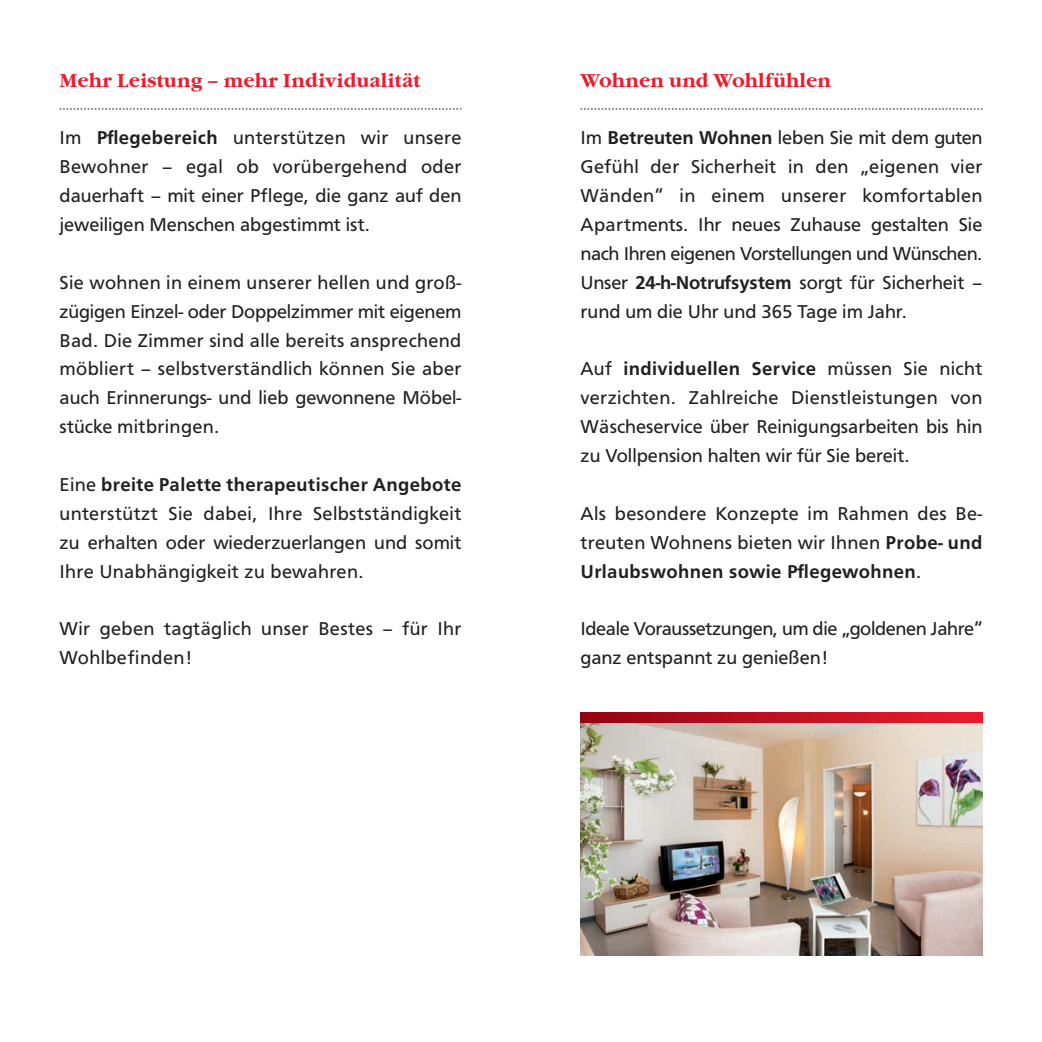
<style>
.page{position:relative;width:1042px;height:1042px;background:#fff}
.page>*{position:absolute;margin:0;border:0;box-sizing:border-box;transform-origin:0 0}
.t1{font:19.25px/28.9px "F015 T";color:#231f20;text-align:justify}
.t2{font:19.25px/28.9px "F015 T";letter-spacing:-.02em;color:#231f20}
.t3{font:700 19.25px "Garamond Itc T";color:#ee1b2d}
.t4{font:19.25px/28.9px "F015 T";letter-spacing:.02em;color:#231f20}
.s1{font-weight:500}
</style>
<div class="page">
<svg style="left:580px;top:109px;width:402px;height:1px"></svg>
<img style="left:580px;top:722px;width:402px;height:233px">
<svg style="left:60px;top:109px;width:401px;height:1px"></svg>
<svg style="left:580px;top:712px;width:402px;height:10px;background:#be1020"></svg>
<p class="t3" style="left:60px;top:69px;width:362px">Mehr Leistung – mehr Individualität</p>
<p class="t1" style="left:60px;top:124px;width:403px">Im <span class="s1">Pflegebereich</span> unterstützen wir unsere Bewohner – egal ob vorübergehend oder dauerhaft – mit einer Pflege, die ganz auf den jeweiligen Menschen abgestimmt ist.</p>
<p class="t1" style="left:60px;top:268px;width:403px">Sie wohnen in einem unserer hellen und groß&shy;zügigen Einzel- oder Doppelzimmer mit eigenem Bad. Die Zimmer sind alle bereits ansprechend möbliert – selbstverständlich können Sie aber auch Erinnerungs- und lieb gewonnene Möbel&shy;stücke mitbringen.</p>
<p class="t1" style="left:60px;top:470px;width:403px">Eine <span class="s1">breite Palette therapeutischer Angebote </span>unterstützt Sie dabei, Ihre Selbstständigkeit zu erhalten oder wiederzuerlangen und somit Ihre Unabhängigkeit zu bewahren.</p>
<p class="t4" style="left:60px;top:615px;width:403px">Wir geben tagtäglich unser Bestes – für Ihr<br>Wohlbefinden!</p>
<p class="t3" style="left:580px;top:69px;width:252px">Wohnen und Wohlfühlen</p>
<p class="t1" style="left:580px;top:124px;width:403px">Im <span class="s1">Betreuten Wohnen</span> leben Sie mit dem guten Gefühl der Sicherheit in den „eigenen vier Wänden“ in einem unserer komfortablen Apartments. Ihr neues Zuhause gestalten Sie nach Ihren eigenen Vorstellungen und Wünschen.<br>Unser <span class="s1">24-h-Notrufsystem</span> sorgt für Sicherheit – rund um die Uhr und 365 Tage im Jahr.</p>
<p class="t1" style="left:580px;top:355px;width:403px">Auf <span class="s1">individuellen Service</span> müssen Sie nicht verzichten. Zahlreiche Dienstleistungen von Wäscheservice über Reinigungsarbeiten bis hin zu Vollpension halten wir für Sie bereit.</p>
<p class="t1" style="left:580px;top:499px;width:403px">Als besondere Konzepte im Rahmen des Be&shy;treuten Wohnens bieten wir Ihnen <span class="s1">Probe- und Urlaubswohnen sowie Pflegewohnen</span>.</p>
<p class="t2" style="left:580px;top:615px;width:403px">Ideale Voraussetzungen, um die „goldenen Jahre“ ganz entspannt zu genießen!</p>
</div>
